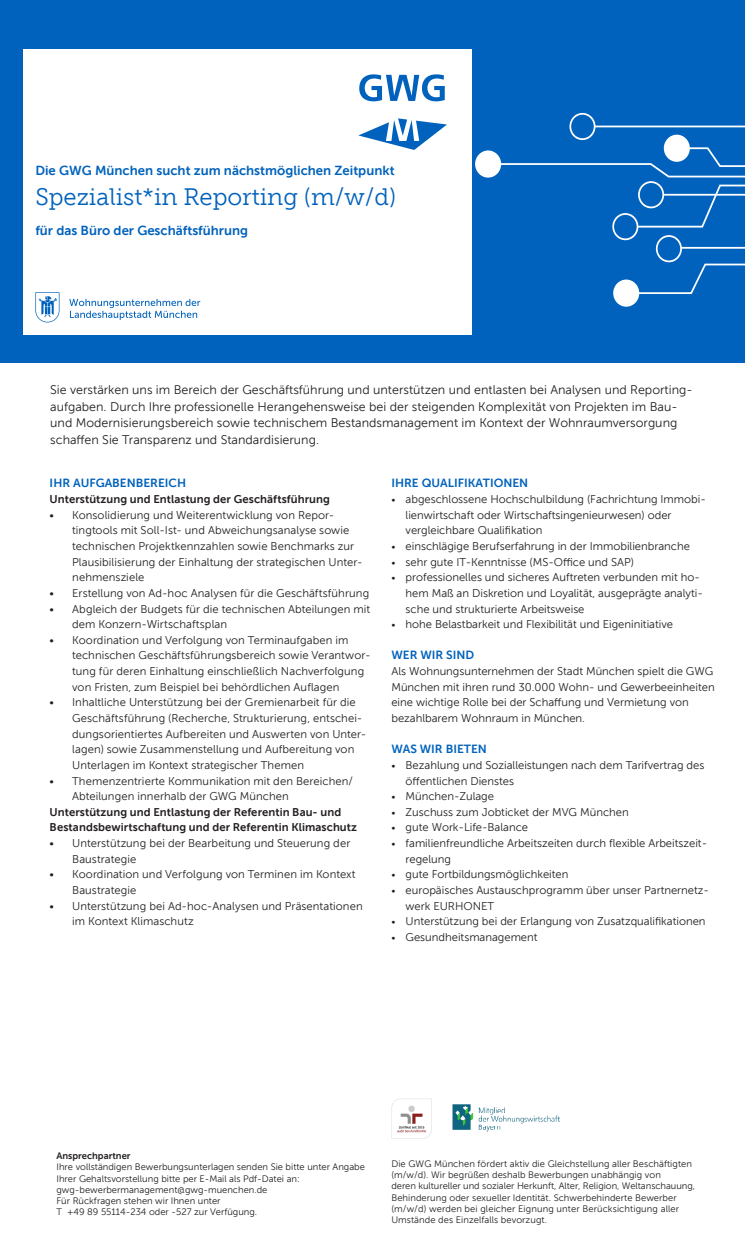
<style>
.page{position:relative;width:745px;height:1241px;background:#fff}
.page>*{position:absolute;margin:0;border:0;box-sizing:border-box;transform-origin:0 0}
.t1{font:23.75px "Museo Slab 300";color:#0062bc}
.t2{font:13.12px "Museo Sans 700";color:#0062bc}
.t3{font:12.5px/16.9px "Museo Sans 300";color:#231f20}
.Absatzformat_2_eng{font:11.88px "Museo Sans 700";color:#0062bc}
.Aufzählung{font:11.88px "Museo Sans 700";color:#0062bc}
.Aufzählung-2{font:11.25px/15.6px "Museo Sans 300";color:#231f20}
.Absatzformat_2_eng-2{font:11.25px/15.6px "Museo Sans 700";letter-spacing:.005em;color:#231f20}
.t4{font:9.38px/11.2px "Museo Sans 300";color:#231f20}
.t5{font:9.38px "Museo Sans 700";color:#231f20}
.s1{font-size:10px}
</style>
<div class="page">
<div style="left:0;top:1px;width:744px;height:362px;background:#0062bc"></div>
<div style="left:24px;top:50px;width:447px;height:285px;background:#fff"></div>
<svg style="left:359px;top:74px;width:85px;height:27px"></svg>
<svg style="left:358px;top:118px;width:88px;height:32px"></svg>
<svg style="left:35px;top:292px;width:24px;height:30px"></svg>
<svg style="left:69px;top:299px;width:131px;height:21px"></svg>
<img style="left:391px;top:1098px;width:40px;height:40px">
<img style="left:452px;top:1104px;width:108px;height:28px">
<div style="left:475px;top:151px;width:25px;height:26px;background:#fff;border-radius:50%"></div>
<div style="left:475px;top:150px;width:26px;height:27px;border:2px solid #fff;border-radius:50%"></div>
<svg style="left:499px;top:112px;width:245px;height:195px"></svg>
<p class="t2" style="left:35px;top:163px;width:360px">Die GWG München sucht zum nächstmöglichen Zeitpunkt</p>
<p class="t1" style="left:35px;top:183px;width:362px">Spezialist*in Reporting (m/w/d)</p>
<p class="t2" style="left:35px;top:223px;width:214px">für das Büro der Geschäftsführung</p>
<p class="t3" style="left:50px;top:381px;width:643px">Sie verstärken uns im Bereich der Geschäftsführung und unterstützen und entlasten bei Analysen und Reporting&shy;aufgaben. Durch Ihre professionelle Herangehensweise bei der steigenden Komplexität von Projekten im Bau&shy;und Modernisierungsbereich sowie technischem Bestandsmanagement im Kontext der Wohnraumversorgung schaffen Sie Transparenz und Standardisierung.</p>
<p class="Absatzformat_2_eng" style="left:50px;top:476px;width:138px">IHR AUFGABENBEREICH</p>
<p class="Absatzformat_2_eng-2" style="left:50px;top:491px;width:281px">Unterstützung und Entlastung der Geschäftsführung</p>
<p class="Aufzählung-2" style="left:72px;top:507px;width:292px;text-indent:-22px">• Konsolidierung und Weiterentwicklung von Repor&shy;tingtools mit Soll-Ist- und Abweichungsanalyse sowie technischen Projektkennzahlen sowie Benchmarks zur Plausibilisierung der Einhaltung der strategischen Unter&shy;nehmensziele</p>
<p class="Aufzählung-2" style="left:50px;top:585px;width:321px">• Erstellung von Ad-hoc Analysen für die Geschäftsführung</p>
<p class="Aufzählung-2" style="left:72px;top:601px;width:299px;text-indent:-22px">• Abgleich der Budgets für die technischen Abteilungen mit dem Konzern-Wirtschaftsplan</p>
<p class="Aufzählung-2" style="left:72px;top:632px;width:300px;text-indent:-22px">• Koordination und Verfolgung von Terminaufgaben im technischen Geschäftsführungsbereich sowie Verantwor&shy;tung für deren Einhaltung einschließlich Nachverfolgung von Fristen, zum Beispiel bei behördlichen Auflagen</p>
<p class="Aufzählung-2" style="left:72px;top:694px;width:295px;text-indent:-22px">• Inhaltliche Unterstützung bei der Gremienarbeit für die Geschäftsführung (Recherche, Strukturierung, entschei&shy;dungsorientiertes Aufbereiten und Auswerten von Unter&shy;lagen) sowie Zusammenstellung und Aufbereitung von Unterlagen im Kontext strategischer Themen</p>
<p class="Aufzählung-2" style="left:72px;top:772px;width:282px;text-indent:-22px">• Themenzentrierte Kommunikation mit den Bereichen/<br>Abteilungen innerhalb der GWG München</p>
<p class="Absatzformat_2_eng-2" style="left:50px;top:804px;width:309px">Unterstützung und Entlastung der Referentin Bau- und<br>Bestandsbewirtschaftung und der Referentin Klimaschutz</p>
<p class="Aufzählung-2" style="left:72px;top:835px;width:279px;text-indent:-22px">• Unterstützung bei der Bearbeitung und Steuerung der<br>Baustrategie</p>
<p class="Aufzählung-2" style="left:72px;top:866px;width:285px;text-indent:-22px">• Koordination und Verfolgung von Terminen im Kontext<br>Baustrategie</p>
<p class="Aufzählung-2" style="left:72px;top:897px;width:292px;text-indent:-22px">• Unterstützung bei Ad-hoc-Analysen und Präsentationen im Kontext Klimaschutz</p>
<p class="Absatzformat_2_eng" style="left:391px;top:476px;width:138px">IHRE QUALIFIKATIONEN</p>
<p class="Aufzählung-2" style="left:405px;top:491px;width:301px;text-indent:-14px"><span class="s1">•</span> abgeschlossene Hochschulbildung (Fachrichtung Immobi&shy;lienwirtschaft oder Wirtschaftsingenieurwesen) oder vergleichbare Qualifikation</p>
<p class="Aufzählung-2" style="left:391px;top:538px;width:300px"><span class="s1">•</span> einschlägige Berufserfahrung in der Immobilienbranche</p>
<p class="Aufzählung-2" style="left:391px;top:554px;width:244px"><span class="s1">•</span> sehr gute IT-Kenntnisse (MS-Office und SAP)</p>
<p class="Aufzählung-2" style="left:405px;top:569px;width:298px;text-indent:-14px"><span class="s1">•</span> professionelles und sicheres Auftreten verbunden mit ho&shy;hem Maß an Diskretion und Loyalität, ausgeprägte analyti&shy;sche und strukturierte Arbeitsweise</p>
<p class="Aufzählung-2" style="left:391px;top:616px;width:283px"><span class="s1">•</span> hohe Belastbarkeit und Flexibilität und Eigeninitiative</p>
<p class="Absatzformat_2_eng" style="left:391px;top:648px;width:84px">WER WIR SIND</p>
<p class="Aufzählung-2" style="left:391px;top:663px;width:324px">Als Wohnungsunternehmen der Stadt München spielt die GWG München mit ihren rund 30.000 Wohn- und Gewerbeeinheiten eine wichtige Rolle bei der Schaffung und Vermietung von bezahlbarem Wohnraum in München.</p>
<p class="Aufzählung" style="left:391px;top:742px;width:97px">WAS WIR BIETEN</p>
<p class="Aufzählung-2" style="left:405px;top:757px;width:300px;text-indent:-14px"><span class="s1">•</span> Bezahlung und Sozialleistungen nach dem Tarifvertrag des öffentlichen Dienstes</p>
<p class="Aufzählung-2" style="left:391px;top:788px;width:104px"><span class="s1">•</span> München-Zulage</p>
<p class="Aufzählung-2" style="left:391px;top:804px;width:239px"><span class="s1">•</span> Zuschuss zum Jobticket der MVG München</p>
<p class="Aufzählung-2" style="left:391px;top:819px;width:138px"><span class="s1">•</span> gute Work-Life-Balance</p>
<p class="Aufzählung-2" style="left:405px;top:835px;width:303px;text-indent:-14px"><span class="s1">•</span> familienfreundliche Arbeitszeiten durch flexible Arbeitszeit&shy;regelung</p>
<p class="Aufzählung-2" style="left:391px;top:866px;width:178px"><span class="s1">•</span> gute Fortbildungsmöglichkeiten</p>
<p class="Aufzählung-2" style="left:405px;top:882px;width:305px;text-indent:-14px"><span class="s1">•</span> europäisches Austauschprogramm über unser Partnernetz&shy;werk EURHONET</p>
<p class="Aufzählung-2" style="left:391px;top:913px;width:315px"><span class="s1">•</span> Unterstützung bei der Erlangung von Zusatzqualifikationen</p>
<p class="Aufzählung-2" style="left:391px;top:929px;width:148px"><span class="s1">•</span> Gesundheitsmanagement</p>
<p class="t5" style="left:56px;top:1150px;width:75px">Ansprechpartner</p>
<p class="t4" style="left:56px;top:1161px;width:310px">Ihre vollständigen Bewerbungsunterlagen senden Sie bitte unter Angabe<br>Ihrer Gehaltsvorstellung bitte per E-Mail als Pdf-Datei an:</p>
<p class="t4" style="left:56px;top:1183px;width:212px">gwg-bewerbermanagement@gwg-muenchen.de</p>
<p class="t4" style="left:56px;top:1194px;width:202px">Für Rückfragen stehen wir Ihnen unter<br>T +49 89 55114-234 oder -527 zur Verfügung.</p>
<p class="t4" style="left:391px;top:1157px;width:305px">Die GWG München fördert aktiv die Gleichstellung aller Beschäftigten (m/w/d). Wir begrüßen deshalb Bewerbungen unabhängig von<br>deren kultureller und sozialer Herkunft, Alter, Religion, Weltanschauung, Behinderung oder sexueller Identität. Schwerbehinderte Bewerber (m/w/d) werden bei gleicher Eignung unter Berücksichtigung aller Umstände des Einzelfalls bevorzugt.</p>
</div>
